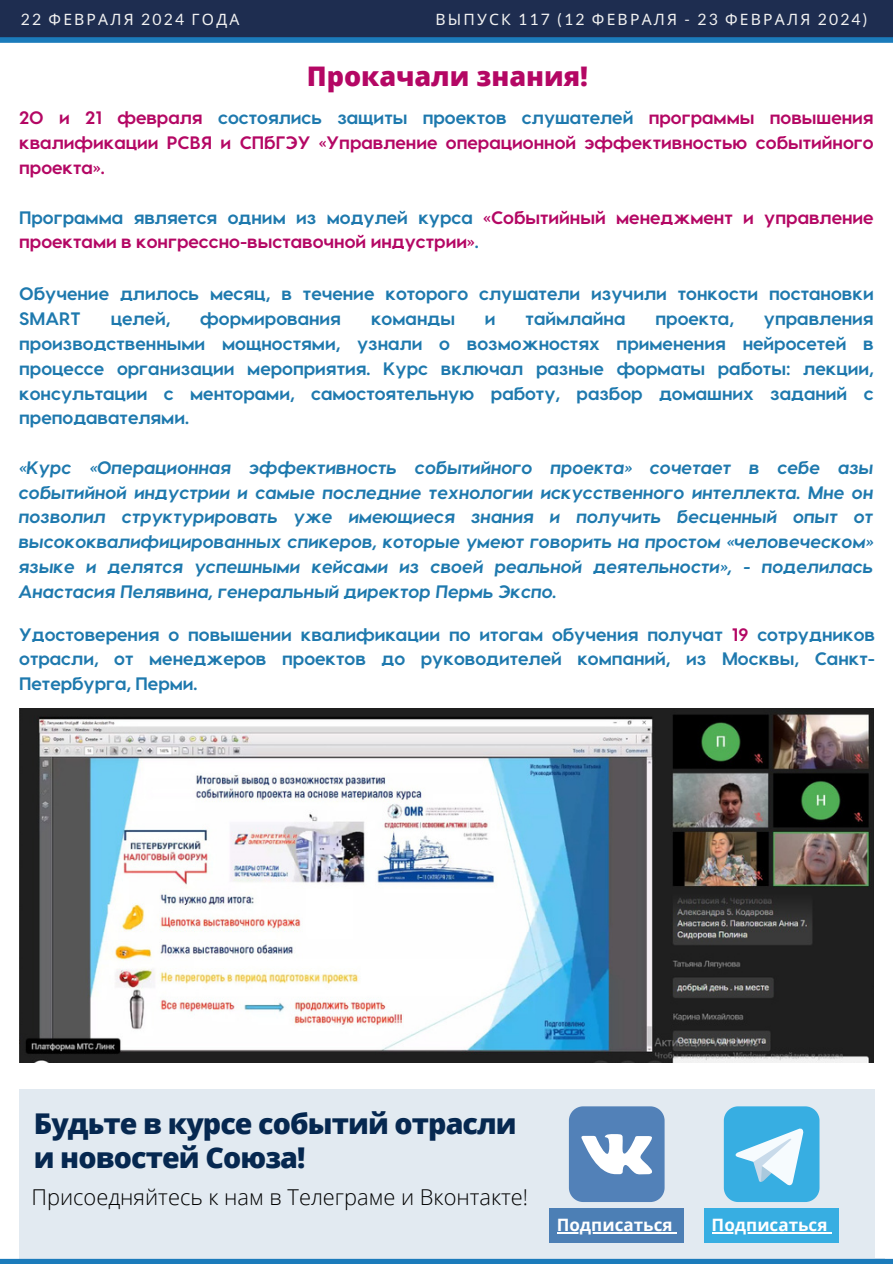
<style>
.page{position:relative;width:893px;height:1264px;background:#fff}
.page>*{position:absolute;margin:0;border:0;box-sizing:border-box;transform-origin:0 0}
.t1{font:800 28.65px/33.8px "Open Sans";letter-spacing:-.03em;color:#062850}
.t2{font:800 27px "Open Sans";color:#b40764}
.t3{font:300 21.9px "Open Sans";color:#000}
.t4{font:700 18px/24.8px "Visby CF";color:#1e79ae;text-align:justify}
.t5{font:italic 700 18px/24.8px "Visby CF";color:#1e79ae;text-align:justify}
.t6{font:700 18px/24.8px "Visby CF";color:#b40764;text-align:justify}
.t7{font:700 17.1px "Open Sans";color:#fff}
.t8{font:15.6px "Noto Sans";letter-spacing:.14em;color:#f2f2f2}
.s1{font-family:"Lato"}
.s2{color:#1e79ae}
.s3{color:#b40764}
</style>
<div class="page">
<div style="left:0;top:0;width:892px;height:38px;background:#1e2d50"></div>
<div style="left:0;top:1258px;width:892px;height:5px;background:#1b7bbb"></div>
<div style="left:0;top:37px;width:892px;height:6px;background:#1b7bbb"></div>
<img style="left:19px;top:708px;width:854px;height:353px">
<div style="left:19px;top:1089px;width:856px;height:168px;background:#e2eaf1"></div>
<svg style="left:569px;top:1106px;width:95px;height:95px;background:#769bc6"></svg>
<svg style="left:723px;top:1106px;width:96px;height:95px;background:#64bfe7"></svg>
<div style="left:549px;top:1208px;width:135px;height:34px;background:#4c7fb5"></div>
<div style="left:704px;top:1208px;width:134px;height:34px;background:#37aee2"></div>
<hr style="left:556px;top:1232px;width:116px;height:1px;background:#fff">
<hr style="left:711px;top:1232px;width:116px;height:1px;background:#fff">
<p class="t8" style="left:21px;top:8px;width:220px"><span class="s1">22</span> ФЕВРАЛЯ <span class="s1">2024</span> ГОДА</p>
<h1 class="t8" style="left:435px;top:8px;width:433px">ВЫПУСК <span class="s1">117 (12</span> ФЕВРАЛЯ <span class="s1">- 23</span> ФЕВРАЛЯ <span class="s1">2024)</span></h1>
<h3 class="t2" style="left:307px;top:58px;width:283px">Прокачали знания!</h3>
<h3 class="t6" style="left:19px;top:105px;width:856px">20 и 21 февраля <span class="s2">состоялись защиты проектов слушателей</span> программы повышения квалификации РСВЯ и СПбГЭУ «Управление операционной эффективностью событийного проекта».</h3>
<h3 class="t6" style="left:19px;top:204px;width:855px"><span class="s2">Программа является одним из модулей курса</span> «Событийный менеджмент и управление проектами в конгрессно-выставочной индустрии»<span class="s2">.</span></h3>
<h3 class="t4" style="left:19px;top:281px;width:856px">Обучение длилось месяц, в течение которого слушатели изучили тонкости постановки<br>SMART</h3>
<h3 class="t4" style="left:111px;top:305px;width:61px">целей,</h3>
<h3 class="t4" style="left:200px;top:305px;width:142px">формирования</h3>
<h3 class="t4" style="left:371px;top:305px;width:85px">команды</h3>
<h3 class="t4" style="left:485px;top:305px;width:12px">и</h3>
<h3 class="t4" style="left:525px;top:305px;width:101px">таймлайна</h3>
<h3 class="t4" style="left:655px;top:305px;width:80px">проекта,</h3>
<h3 class="t4" style="left:19px;top:305px;width:856px;text-indent:744px">управления производственными мощностями, узнали о возможностях применения нейросетей в процессе организации мероприятия. Курс включал разные форматы работы: лекции, консультации с менторами, самостоятельную работу, разбор домашних заданий с преподавателями.</h3>
<h3 class="t5" style="left:19px;top:454px;width:856px">«Курс «Операционная эффективность событийного проекта» сочетает в себе азы событийной индустрии и самые последние технологии искусственного интеллекта. Мне он позволил структурировать уже имеющиеся знания и получить бесценный опыт от высококвалифицированных спикеров, которые умеют говорить на простом «человеческом» языке и делятся успешными кейсами из своей реальной деятельности», - поделилась Анастасия Пелявина, генеральный директор Пермь Экспо.</h3>
<p class="t4" style="left:19px;top:621px;width:857px">Удостоверения о повышении квалификации по итогам обучения получат <span class="s3">19</span> сотрудников отрасли, от менеджеров проектов до руководителей компаний, из Москвы, Санкт-Петербурга, Перми.</p>
<h1 class="t1" style="left:34px;top:1105px;width:484px">Будьте в курсе событий отрасли и новостей Союза!</h1>
<h2 class="t3" style="left:31px;top:1181px;width:498px">Присоедняйтесь к нам в Телеграме и Вконтакте!</h2>
<p class="t7" style="left:556px;top:1213px;width:117px">Подписаться</p>
<h3 class="t7" style="left:711px;top:1212px;width:117px">Подписаться</h3>
</div>
